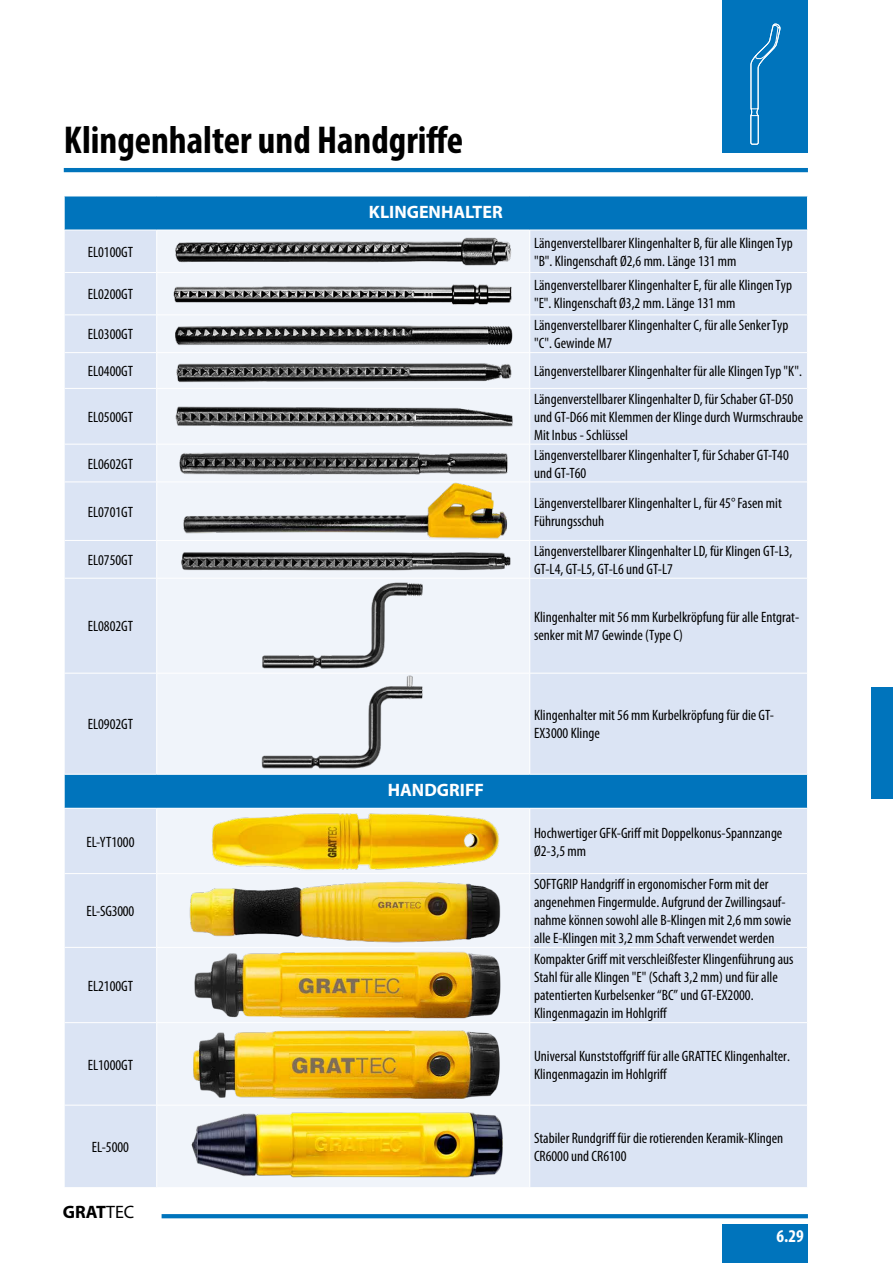
<style>
.page{position:relative;width:893px;height:1263px;background:#fff}
.page>*{position:absolute;margin:0;border:0;box-sizing:border-box;transform-origin:0 0}
.t1{font:700 condensed 39px "Myriad Pro";color:#000}
.t2{font:700 18px "Myriad Pro";color:#fff}
.t3{font:700 18px "Myriad Pro";color:#000}
.t4{font:700 condensed 18px "Myriad Pro";color:#fff}
.t5{font:condensed 15px/18px "Myriad Pro";color:#000}
.s1{font-weight:400}
</style>
<div class="page">
<hr style="left:64px;top:168px;width:744px;height:4px;background:#0074bc">
<svg style="left:162px;top:1214px;width:646px;height:4px;fill:#0074bc"></svg>
<div style="left:723px;top:1225px;width:85px;height:38px;background:#0074bc"></div>
<div style="left:723px;top:0;width:85px;height:153px;background:#0074bc"></div>
<div style="left:872px;top:687px;width:21px;height:112px;background:#0074bc"></div>
<svg style="left:750px;top:24px;width:31px;height:121px"></svg>
<div style="left:65px;top:197px;width:742px;height:33px;background:#0074bc"></div>
<div style="left:65px;top:231px;width:742px;height:956px;background:#dbe4f4"></div>
<svg style="left:157px;top:231px;width:373px;height:956px;fill:#f0f4fa"></svg>
<hr style="left:65px;top:578px;width:92px;height:1px;background:#fff">
<hr style="left:157px;top:578px;width:373px;height:1px;background:#fff">
<hr style="left:530px;top:578px;width:277px;height:1px;background:#fff">
<hr style="left:65px;top:673px;width:92px;height:1px;background:#fff">
<hr style="left:157px;top:673px;width:373px;height:1px;background:#fff">
<hr style="left:530px;top:673px;width:277px;height:1px;background:#fff">
<hr style="left:65px;top:272px;width:92px;height:1px;background:#fff">
<hr style="left:530px;top:272px;width:277px;height:1px;background:#fff">
<hr style="left:65px;top:314px;width:92px;height:1px;background:#fff">
<hr style="left:530px;top:314px;width:277px;height:1px;background:#fff">
<hr style="left:65px;top:352px;width:92px;height:1px;background:#fff">
<hr style="left:530px;top:352px;width:277px;height:1px;background:#fff">
<hr style="left:65px;top:388px;width:92px;height:1px;background:#fff">
<hr style="left:530px;top:388px;width:277px;height:1px;background:#fff">
<hr style="left:65px;top:444px;width:92px;height:1px;background:#fff">
<hr style="left:530px;top:444px;width:277px;height:1px;background:#fff">
<hr style="left:65px;top:481px;width:92px;height:1px;background:#fff">
<hr style="left:530px;top:481px;width:277px;height:1px;background:#fff">
<hr style="left:65px;top:540px;width:92px;height:1px;background:#fff">
<hr style="left:530px;top:540px;width:277px;height:1px;background:#fff">
<hr style="left:65px;top:873px;width:92px;height:1px;background:#fff">
<hr style="left:530px;top:873px;width:277px;height:1px;background:#fff">
<hr style="left:65px;top:947px;width:92px;height:1px;background:#fff">
<hr style="left:530px;top:947px;width:277px;height:1px;background:#fff">
<hr style="left:65px;top:1022px;width:92px;height:1px;background:#fff">
<hr style="left:530px;top:1022px;width:277px;height:1px;background:#fff">
<hr style="left:65px;top:1105px;width:92px;height:1px;background:#fff">
<hr style="left:530px;top:1105px;width:277px;height:1px;background:#fff">
<hr style="left:156px;top:230px;width:1px;height:42px;background:#fff">
<hr style="left:529px;top:230px;width:1px;height:42px;background:#fff">
<hr style="left:157px;top:272px;width:373px;height:1px;background:#fff">
<hr style="left:156px;top:273px;width:1px;height:41px;background:#fff">
<hr style="left:529px;top:273px;width:1px;height:41px;background:#fff">
<hr style="left:157px;top:314px;width:373px;height:1px;background:#fff">
<hr style="left:156px;top:315px;width:1px;height:37px;background:#fff">
<hr style="left:529px;top:315px;width:1px;height:37px;background:#fff">
<hr style="left:157px;top:352px;width:373px;height:1px;background:#fff">
<hr style="left:156px;top:353px;width:1px;height:35px;background:#fff">
<hr style="left:529px;top:353px;width:1px;height:35px;background:#fff">
<hr style="left:157px;top:388px;width:373px;height:1px;background:#fff">
<hr style="left:156px;top:389px;width:1px;height:55px;background:#fff">
<hr style="left:529px;top:389px;width:1px;height:55px;background:#fff">
<hr style="left:157px;top:444px;width:373px;height:1px;background:#fff">
<hr style="left:156px;top:444px;width:1px;height:37px;background:#fff">
<hr style="left:529px;top:444px;width:1px;height:37px;background:#fff">
<hr style="left:157px;top:481px;width:373px;height:1px;background:#fff">
<hr style="left:156px;top:482px;width:1px;height:58px;background:#fff">
<hr style="left:529px;top:482px;width:1px;height:58px;background:#fff">
<hr style="left:157px;top:540px;width:373px;height:1px;background:#fff">
<hr style="left:156px;top:541px;width:1px;height:37px;background:#fff">
<hr style="left:529px;top:541px;width:1px;height:37px;background:#fff">
<hr style="left:156px;top:579px;width:1px;height:94px;background:#fff">
<hr style="left:529px;top:579px;width:1px;height:94px;background:#fff">
<hr style="left:156px;top:673px;width:1px;height:101px;background:#fff">
<hr style="left:529px;top:673px;width:1px;height:101px;background:#fff">
<hr style="left:156px;top:809px;width:1px;height:64px;background:#fff">
<hr style="left:529px;top:809px;width:1px;height:64px;background:#fff">
<hr style="left:157px;top:873px;width:373px;height:1px;background:#fff">
<hr style="left:156px;top:874px;width:1px;height:73px;background:#fff">
<hr style="left:529px;top:874px;width:1px;height:73px;background:#fff">
<hr style="left:157px;top:947px;width:373px;height:1px;background:#fff">
<hr style="left:156px;top:948px;width:1px;height:74px;background:#fff">
<hr style="left:529px;top:948px;width:1px;height:74px;background:#fff">
<hr style="left:157px;top:1022px;width:373px;height:1px;background:#fff">
<hr style="left:156px;top:1023px;width:1px;height:82px;background:#fff">
<hr style="left:529px;top:1023px;width:1px;height:82px;background:#fff">
<hr style="left:157px;top:1105px;width:373px;height:1px;background:#fff">
<hr style="left:156px;top:1105px;width:1px;height:82px;background:#fff">
<hr style="left:529px;top:1105px;width:1px;height:82px;background:#fff">
<hr style="left:64px;top:774px;width:93px;height:1px;background:#fff">
<hr style="left:157px;top:774px;width:373px;height:1px;background:#fff">
<hr style="left:530px;top:774px;width:278px;height:1px;background:#fff">
<hr style="left:64px;top:808px;width:93px;height:1px;background:#fff">
<hr style="left:157px;top:808px;width:373px;height:1px;background:#fff">
<hr style="left:530px;top:808px;width:278px;height:1px;background:#fff">
<img style="left:168px;top:237px;width:351px;height:29px">
<img style="left:168px;top:277px;width:351px;height:37px">
<img style="left:168px;top:317px;width:350px;height:33px">
<img style="left:168px;top:357px;width:351px;height:28px">
<img style="left:168px;top:399px;width:351px;height:34px">
<img style="left:168px;top:445px;width:351px;height:95px">
<img style="left:168px;top:543px;width:351px;height:33px">
<img style="left:257px;top:579px;width:172px;height:94px">
<img style="left:259px;top:674px;width:169px;height:100px">
<img style="left:204px;top:809px;width:301px;height:64px">
<img style="left:179px;top:878px;width:331px;height:65px">
<img style="left:188px;top:948px;width:320px;height:74px">
<img style="left:185px;top:1023px;width:320px;height:82px">
<img style="left:186px;top:1106px;width:325px;height:78px">
<h1 class="t1" style="left:64px;top:116px;width:401px">Klingenhalter und Handgriffe</h1>
<p class="t2" style="left:369px;top:200px;width:135px">KLINGENHALTER</p>
<p class="t5" style="left:88px;top:244px;width:47px">EL0100GT</p>
<p class="t5" style="left:534px;top:235px;width:260px">Längenverstellbarer Klingenhalter B, für alle Klingen Typ "B". Klingenschaft Ø2,6 mm. Länge 131 mm</p>
<p class="t5" style="left:88px;top:286px;width:47px">EL0200GT</p>
<p class="t5" style="left:534px;top:277px;width:259px">Längenverstellbarer Klingenhalter E, für alle Klingen Typ "E". Klingenschaft Ø3,2 mm. Länge 131 mm</p>
<p class="t5" style="left:88px;top:326px;width:47px">EL0300GT</p>
<p class="t5" style="left:534px;top:317px;width:256px">Längenverstellbarer Klingenhalter C, für alle Senker Typ "C". Gewinde M7</p>
<p class="t5" style="left:88px;top:363px;width:47px">EL0400GT</p>
<p class="t5" style="left:534px;top:363px;width:269px">Längenverstellbarer Klingenhalter für alle Klingen Typ "K".</p>
<p class="t5" style="left:88px;top:409px;width:47px">EL0500GT</p>
<p class="t5" style="left:534px;top:391px;width:271px">Längenverstellbarer Klingenhalter D, für Schaber GT-D50 und GT-D66 mit Klemmen der Klinge durch Wurmschraube<br>Mit Inbus - Schlüssel</p>
<p class="t5" style="left:88px;top:455px;width:47px">EL0602GT</p>
<p class="t5" style="left:534px;top:446px;width:256px">Längenverstellbarer Klingenhalter T, für Schaber GT-T40 und GT-T60</p>
<p class="t5" style="left:88px;top:503px;width:47px">EL0701GT</p>
<p class="t5" style="left:534px;top:494px;width:249px">Längenverstellbarer Klingenhalter L, für 45° Fasen mit<br>Führungsschuh</p>
<p class="t5" style="left:88px;top:552px;width:47px">EL0750GT</p>
<p class="t5" style="left:534px;top:543px;width:260px">Längenverstellbarer Klingenhalter LD, für Klingen GT-L3,<br>GT-L4, GT-L5, GT-L6 und GT-L7</p>
<p class="t5" style="left:88px;top:618px;width:47px">EL0802GT</p>
<p class="t5" style="left:534px;top:609px;width:267px">Klingenhalter mit 56 mm Kurbelkröpfung für alle Entgrat&shy;senker mit M7 Gewinde (Type C)</p>
<p class="t5" style="left:88px;top:716px;width:47px">EL0902GT</p>
<p class="t5" style="left:534px;top:707px;width:242px">Klingenhalter mit 56 mm Kurbelkröpfung für die GT-<br>EX3000 Klinge</p>
<p class="t2" style="left:388px;top:778px;width:98px">HANDGRIFF</p>
<p class="t5" style="left:86px;top:833px;width:50px">EL-YT1000</p>
<p class="t5" style="left:534px;top:824px;width:250px">Hochwertiger GFK-Griff mit Doppelkonus-Spannzange<br>Ø2-3,5 mm</p>
<p class="t5" style="left:87px;top:903px;width:49px">EL-SG3000</p>
<p class="t5" style="left:88px;top:977px;width:47px">EL2100GT</p>
<p class="t5" style="left:534px;top:876px;width:259px">SOFTGRIP Handgriff in ergonomischer Form mit der angenehmen Fingermulde. Aufgrund der Zwillingsauf&shy;nahme können sowohl alle B-Klingen mit 2,6 mm sowie alle E-Klingen mit 3,2 mm Schaft verwendet werden</p>
<p class="t5" style="left:534px;top:950px;width:261px">Kompakter Griff mit verschleißfester Klingenführung aus Stahl für alle Klingen "E" (Schaft 3,2 mm) und für alle patentierten Kurbelsenker “BC” und GT-EX2000.<br>Klingenmagazin im Hohlgriff</p>
<p class="t5" style="left:88px;top:1056px;width:47px">EL1000GT</p>
<p class="t5" style="left:534px;top:1047px;width:257px">Universal Kunststoffgriff für alle GRATTEC Klingenhalter.<br>Klingenmagazin im Hohlgriff</p>
<p class="t5" style="left:92px;top:1139px;width:39px">EL-5000</p>
<p class="t5" style="left:534px;top:1130px;width:251px">Stabiler Rundgriff für die rotierenden Keramik-Klingen<br>CR6000 und CR6100</p>
<p class="t3" style="left:63px;top:1200px;width:73px">GRAT<span class="s1">TEC</span></p>
<p class="t4" style="left:776px;top:1224px;width:29px">6.29</p>
</div>
